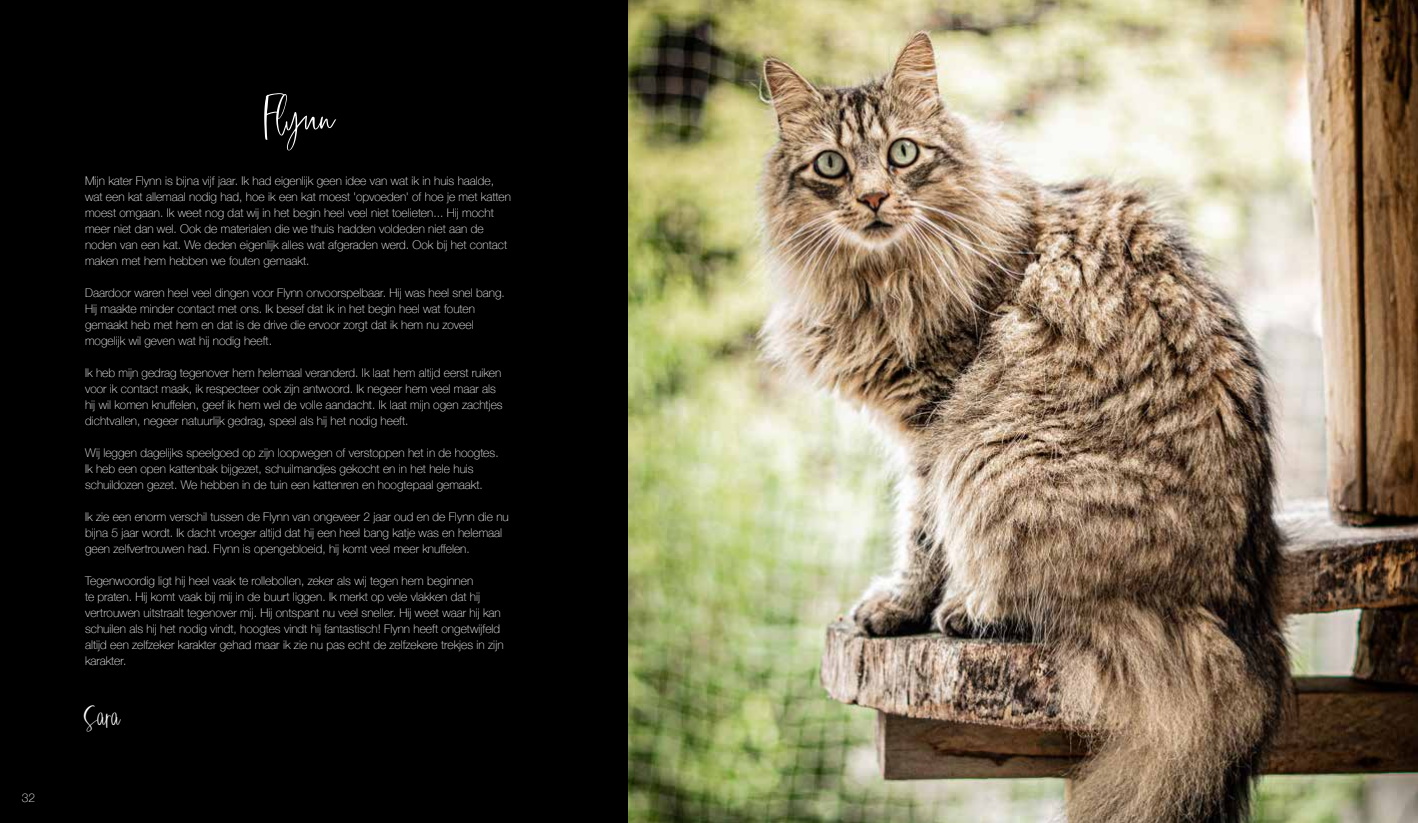
<style>
.page{position:relative;width:1418px;height:823px;background:#fff}
.page>*{position:absolute;margin:0;border:0;box-sizing:border-box;transform-origin:0 0}
.t1{font:69px "Esther Alt";color:#fff}
.t2{font:40px "Esther Alt";color:#fff}
.t3{font:100 12px/16px "Helvetica Neue";color:#fff}
</style>
<div class="page">
<div style="left:0;top:0;width:1417px;height:822px;background:#000"></div>
<img style="left:628px;top:0;width:789px;height:822px">
<p class="t3" style="left:22px;top:789px;width:15px">32</p>
<h1 class="t1" style="left:265px;top:65px;width:73px">Flynn</h1>
<p class="t3" style="left:85px;top:172px;width:427px">Mijn kater Flynn is bijna vijf jaar. Ik had eigenlijk geen idee van wat ik in huis haalde, wat een kat allemaal nodig had, hoe ik een kat moest 'opvoeden' of hoe je met katten moest omgaan. Ik weet nog dat wij in het begin heel veel niet toelieten... Hij mocht meer niet dan wel. Ook de materialen die we thuis hadden voldeden niet aan de noden van een kat. We deden eigenlijk alles wat afgeraden werd. Ook bij het contact maken met hem hebben we fouten gemaakt.</p>
<p class="t3" style="left:85px;top:284px;width:421px">Daardoor waren heel veel dingen voor Flynn onvoorspelbaar. Hij was heel snel bang.<br>Hij maakte minder contact met ons. Ik besef dat ik in het begin heel wat fouten gemaakt heb met hem en dat is de drive die ervoor zorgt dat ik hem nu zoveel mogelijk wil geven wat hij nodig heeft.</p>
<p class="t3" style="left:85px;top:364px;width:419px">Ik heb mijn gedrag tegenover hem helemaal veranderd. Ik laat hem altijd eerst ruiken voor ik contact maak, ik respecteer ook zijn antwoord. Ik negeer hem veel maar als hij wil komen knuffelen, geef ik hem wel de volle aandacht. Ik laat mijn ogen zachtjes dichtvallen, negeer natuurlijk gedrag, speel als hij het nodig heeft.</p>
<p class="t3" style="left:85px;top:444px;width:415px">Wij leggen dagelijks speelgoed op zijn loopwegen of verstoppen het in de hoogtes.<br>Ik heb een open kattenbak bijgezet, schuilmandjes gekocht en in het hele huis schuildozen gezet. We hebben in de tuin een kattenren en hoogtepaal gemaakt.</p>
<p class="t3" style="left:85px;top:508px;width:425px">Ik zie een enorm verschil tussen de Flynn van ongeveer 2 jaar oud en de Flynn die nu bijna 5 jaar wordt. Ik dacht vroeger altijd dat hij een heel bang katje was en helemaal geen zelfvertrouwen had. Flynn is opengebloeid, hij komt veel meer knuffelen.</p>
<p class="t3" style="left:85px;top:572px;width:420px">Tegenwoordig ligt hij heel vaak te rollebollen, zeker als wij tegen hem beginnen<br>te praten. Hij komt vaak bij mij in de buurt liggen. Ik merkt op vele vlakken dat hij vertrouwen uitstraalt tegenover mij. Hij ontspant nu veel sneller. Hij weet waar hij kan schuilen als hij het nodig vindt, hoogtes vindt hij fantastisch! Flynn heeft ongetwijfeld altijd een zelfzeker karakter gehad maar ik zie nu pas echt de zelfzekere trekjes in zijn karakter.</p>
<h2 class="t2" style="left:85px;top:687px;width:37px">Sara</h2>
</div>
